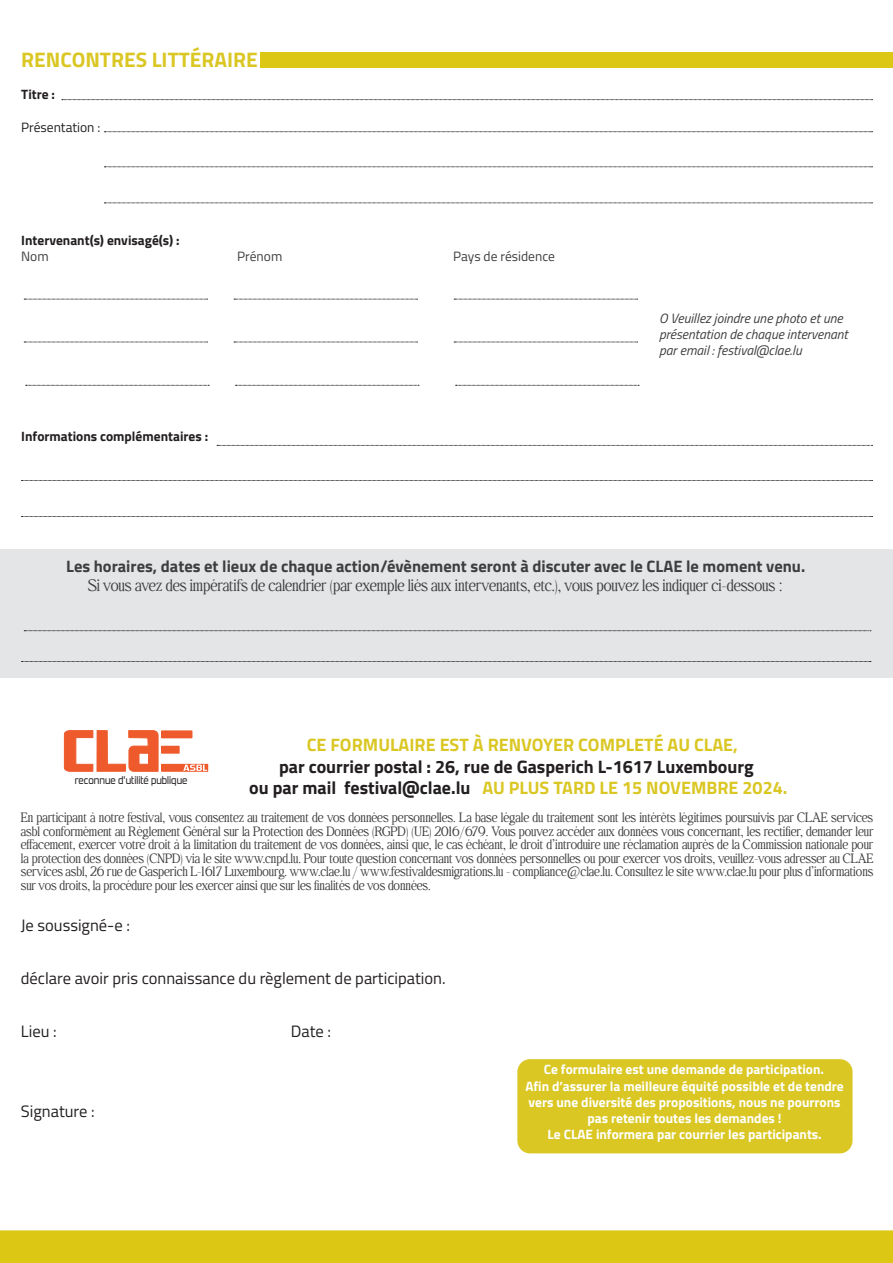
<style>
.page{position:relative;width:893px;height:1263px;background:#fff}
.page>*{position:absolute;margin:0;border:0;box-sizing:border-box;transform-origin:0 0}
.H2{font:700 21px "Titillium Web";color:#dac724}
.H2-2{font:700 18px "Titillium Web";color:#dac724}
.H2-3{font:700 18px "Titillium Web";color:#231f20}
.H2-4{font:16.5px "Behind The Nineties Rg";color:#3e3e3f}
.H2-5{font:16.5px "Titillium Web";color:#231f20}
.H2-6{font:700 16.5px "Titillium Web";color:#3e3e3f}
.H2-7{font:13.5px/13.5px "Behind The Nineties Rg";color:#3e3e3f;text-align:justify}
.H2-8{font:700 13.5px/16.2px "Titillium Web";color:#fff;text-align:center}
.H2-9{font:italic 13.5px/16.2px "Titillium Web";color:#3e3e3f}
.H2-10{font:700 13.5px "Titillium Web";color:#231f20}
.H2-11{font:13.5px "Titillium Web";color:#3e3e3f}
.H2-12{font:13.5px "Titillium Web";color:#231f20}
.t1{font:11.1px "Forgotten Futurist Rg";color:#231f20}
.s1{color:#231f20}
</style>
<div class="page">
<div style="left:0;top:1230px;width:893px;height:33px;background:#dcc814"></div>
<svg style="left:62px;top:99px;width:810px;height:1px"></svg>
<svg style="left:104px;top:131px;width:768px;height:1px"></svg>
<svg style="left:104px;top:167px;width:768px;height:1px"></svg>
<svg style="left:104px;top:203px;width:768px;height:1px"></svg>
<svg style="left:24px;top:299px;width:184px;height:1px"></svg>
<svg style="left:234px;top:299px;width:184px;height:1px"></svg>
<svg style="left:454px;top:299px;width:184px;height:1px"></svg>
<svg style="left:24px;top:342px;width:184px;height:1px"></svg>
<svg style="left:234px;top:342px;width:184px;height:1px"></svg>
<svg style="left:454px;top:342px;width:184px;height:1px"></svg>
<svg style="left:26px;top:385px;width:183px;height:1px"></svg>
<svg style="left:236px;top:385px;width:183px;height:1px"></svg>
<svg style="left:456px;top:385px;width:183px;height:1px"></svg>
<svg style="left:217px;top:445px;width:655px;height:1px"></svg>
<svg style="left:21px;top:480px;width:851px;height:1px"></svg>
<svg style="left:21px;top:516px;width:851px;height:1px"></svg>
<div style="left:0;top:549px;width:893px;height:128px;background:#e4e5e7"></div>
<svg style="left:24px;top:630px;width:847px;height:1px"></svg>
<svg style="left:21px;top:661px;width:850px;height:1px"></svg>
<div style="left:517px;top:1059px;width:335px;height:94px;background:#dac724;border-radius:13px"></div>
<div style="left:261px;top:53px;width:632px;height:15px;background:#dcc814"></div>
<svg style="left:64px;top:730px;width:95px;height:42px"></svg>
<div style="left:162px;top:764px;width:46px;height:7px;background:#ee5a2b"></div>
<div style="left:161px;top:764px;width:47px;height:8px;border:1px solid #ee5a2b"></div>
<div style="left:162px;top:731px;width:30px;height:7px;background:#ee5a2b"></div>
<div style="left:161px;top:730px;width:31px;height:8px;border:1px solid #ee5a2b"></div>
<div style="left:162px;top:746px;width:17px;height:7px;background:#ee5a2b"></div>
<div style="left:161px;top:746px;width:19px;height:7px;border:1px solid #ee5a2b"></div>
<svg style="left:183px;top:764px;width:24px;height:7px"></svg>
<p class="H2" style="left:21px;top:43px;width:238px">RENCONTRES LITTÉRAIRE</p>
<p class="H2-10" style="left:21px;top:84px;width:35px">Titre :</p>
<p class="H2-12" style="left:21px;top:117px;width:81px">Présentation :</p>
<p class="H2-10" style="left:21px;top:230px;width:160px">Intervenant(s) envisagé(s) :</p>
<p class="H2-11" style="left:21px;top:247px;width:29px">Nom</p>
<p class="H2-11" style="left:237px;top:247px;width:47px">Prénom</p>
<p class="H2-11" style="left:453px;top:247px;width:103px">Pays de résidence</p>
<p class="H2-10" style="left:21px;top:426px;width:188px">Informations complémentaires :</p>
<p class="H2-9" style="left:659px;top:309px;width:190px">O Veuillez joindre une photo et une présentation de chaque intervenant par email : festival@clae.lu</p>
<p class="H2-6" style="left:66px;top:553px;width:740px">Les horaires, dates et lieux de chaque action/évènement seront à discuter avec le CLAE le moment venu.</p>
<p class="H2-4" style="left:88px;top:575px;width:696px">Si vous avez des impératifs de calendrier (par exemple liés aux intervenants, etc.), vous pouvez les indiquer ci-dessous :</p>
<p class="H2-2" style="left:307px;top:731px;width:433px">CE FORMULAIRE EST À RENVOYER COMPLETÉ AU CLAE,</p>
<p class="H2-3" style="left:279px;top:753px;width:476px">par courrier postal : 26, rue de Gasperich L-1617 Luxembourg</p>
<p class="H2-2" style="left:249px;top:774px;width:540px"><span class="s1">ou par mail festival@clae.lu</span> AU PLUS TARD LE 15 NOVEMBRE 2024.</p>
<p class="H2-7" style="left:21px;top:811px;width:854px">En participant à notre festival, vous consentez au traitement de vos données personnelles. La base légale du traitement sont les intérêts légitimes poursuivis par CLAE services asbl conformément au Règlement Général sur la Protection des Données (RGPD) (UE) 2016/679. Vous pouvez accéder aux données vous concernant, les rectifier, demander leur effacement, exercer votre droit à la limitation du traitement de vos données, ainsi que, le cas échéant, le droit d’introduire une réclamation auprès de la Commission nationale pour la protection des données (CNPD) via le site www.cnpd.lu. Pour toute question concernant vos données personnelles ou pour exercer vos droits, veuillez-vous adresser au CLAE services asbl, 26 rue de Gasperich L-1617 Luxembourg. www.clae.lu / www.festivaldesmigrations.lu - compliance@clae.lu. Consultez le site www.clae.lu pour plus d’informations</p>
<p class="H2-7" style="left:21px;top:878px;width:411px">sur vos droits, la procédure pour les exercer ainsi que sur les finalités de vos données.</p>
<p class="H2-5" style="left:21px;top:913px;width:111px">Je soussigné-e :</p>
<p class="H2-5" style="left:21px;top:966px;width:426px">déclare avoir pris connaissance du règlement de participation.</p>
<p class="H2-5" style="left:21px;top:1019px;width:37px">Lieu :</p>
<p class="H2-5" style="left:291px;top:1019px;width:42px">Date :</p>
<p class="t1" style="left:75px;top:773px;width:114px">reconnue d’utilité publique</p>
<p class="H2-5" style="left:21px;top:1099px;width:75px">Signature :</p>
<p class="H2-8" style="left:544px;top:1061px;width:282px">Ce formulaire est une demande de participation.</p>
<p class="H2-8" style="left:525px;top:1077px;width:320px">Afin d’assurer la meilleure équité possible et de tendre vers une diversité des propositions, nous ne pourrons pas retenir toutes les demandes !</p>
<p class="H2-8" style="left:547px;top:1126px;width:276px">Le CLAE informera par courrier les participants.</p>
</div>
